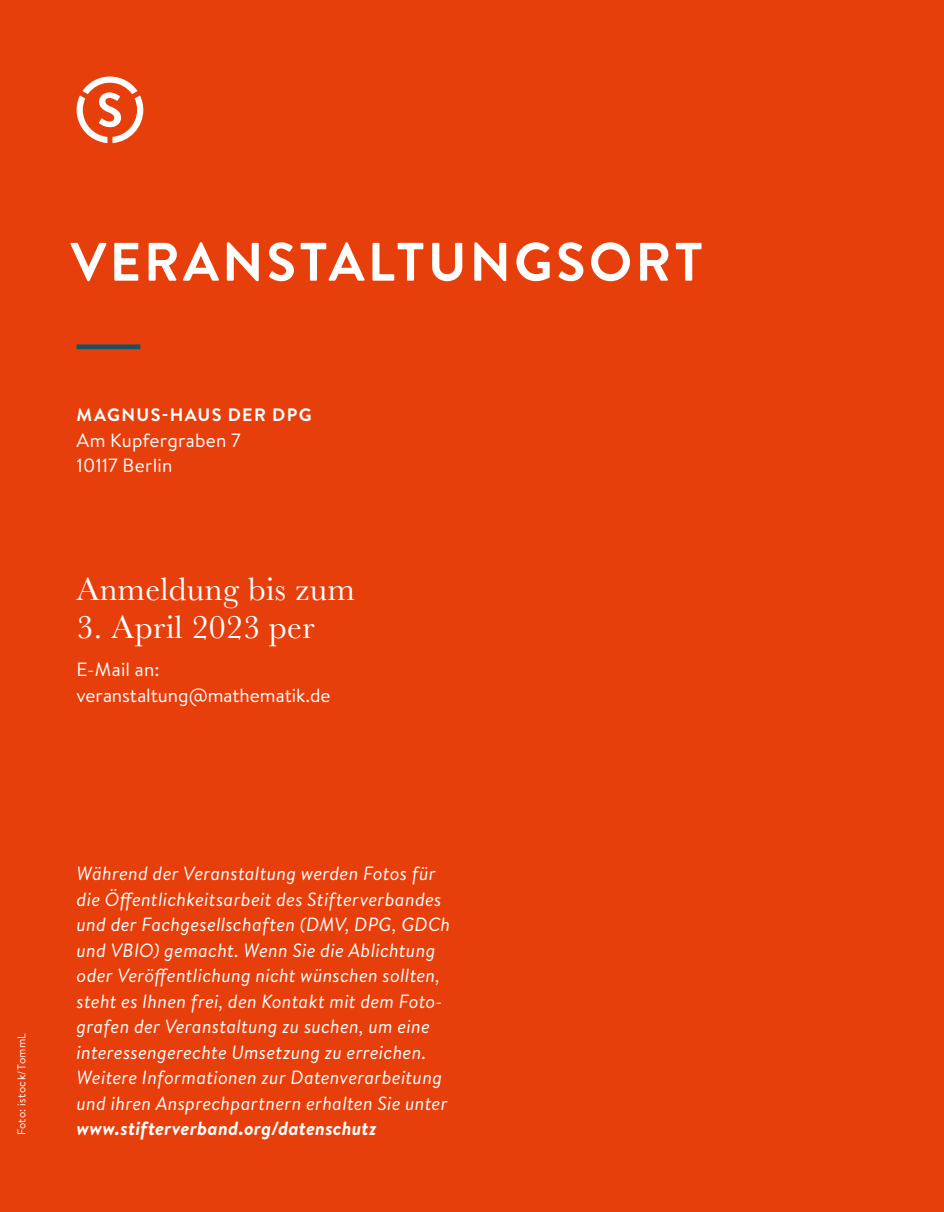
<style>
.page{position:relative;width:944px;height:1212px;background:#e73f0c}
.page>*{position:absolute;margin:0;border:0;box-sizing:border-box;transform-origin:0 0}
.t1{font:700 54px "Brandon Text";letter-spacing:.06em;color:#fff}
.t2{font:33.75px "Baskerville MT Std";letter-spacing:.01em;color:#fff}
.t3{font:italic 19.12px/25.4px "Brandon Text";letter-spacing:.01em;color:#fff}
.t4{font:19.12px/25.4px "Brandon Text";color:#fff}
.t5{font:italic 700 19.12px "Brandon Text";letter-spacing:.015em;color:#fff}
.t6{font:700 18px "Brandon Text";letter-spacing:.075em;color:#fff}
.t7{font:11.25px "Brandon Text";letter-spacing:.025em;color:#fff}
</style>
<div class="page">
<svg style="left:77px;top:77px;width:66px;height:66px"></svg>
<div style="left:77px;top:344px;width:63px;height:5px;background:#185365"></div>
<h1 class="t1" style="left:71px;top:224px;width:634px">VERANSTALTUNGSORT</h1>
<p class="t6" style="left:77px;top:402px;width:237px">MAGNUS-HAUS DER DPG</p>
<p class="t4" style="left:77px;top:426px;width:166px">Am Kupfergraben 7<br>10117 Berlin</p>
<h2 class="t2" style="left:77px;top:569px;width:280px">Anmeldung bis zum</h2>
<h2 class="t2" style="left:77px;top:607px;width:240px">3. April 2023 per</h2>
<p class="t4" style="left:77px;top:656px;width:256px">E-Mail an: veranstaltung@mathematik.de</p>
<p class="t7" style="left:14px;top:1135px;width:104px;rotate:-90deg">Foto: istock/TommL</p>
<p class="t3" style="left:77px;top:860px;width:375px">Während der Veranstaltung werden Fotos für die Öffentlichkeitsarbeit des Stifterverbandes und der Fachgesellschaften (DMV, DPG, GDCh und VBIO) gemacht. Wenn Sie die Ablichtung oder Veröffentlichung nicht wünschen sollten, steht es Ihnen frei, den Kontakt mit dem Foto&shy;grafen der Veranstaltung zu suchen, um eine interessengerechte Umsetzung zu erreichen.<br>Weitere Informationen zur Datenverarbeitung und ihren Ansprechpartnern erhalten Sie unter</p>
<p class="t5" style="left:77px;top:1115px;width:301px">www.stifterverband.org/datenschutz</p>
</div>
